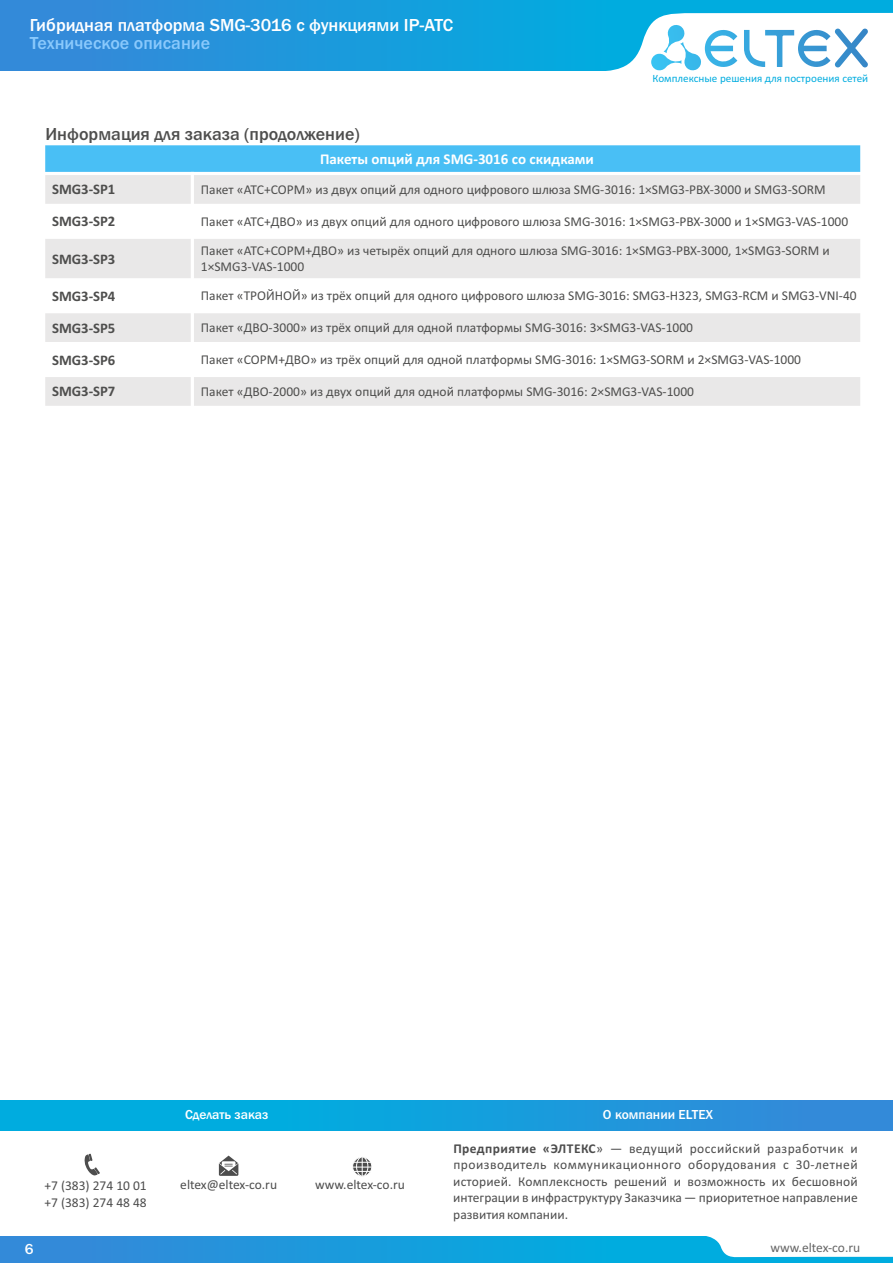
<style>
.page{position:relative;width:893px;height:1263px;background:#fff}
.page>*{position:absolute;margin:0;border:0;box-sizing:border-box;transform-origin:0 0}
.t1{font:500 18px "Franklin Gothic";color:#fff}
.t2{font:500 18px "Franklin Gothic";color:#4e4e4d}
.t3{font:500 18px "Franklin Gothic";color:#8ac9fc}
.t4{font:700 15px "Calibri";color:#fff}
.t5{font:500 15px "Franklin Gothic";color:#fff}
.t6{font:700 14.7px "Calibri";color:#4e4e4d}
.t7{font:13.5px/16.5px "Calibri";color:#4e4e4d}
.t8{font:13.5px/16.5px "Calibri";color:#4d4d4d;text-align:justify}
.t9{font:500 13.5px "Franklin Gothic";color:#fff}
.t10{font:13.5px "Calibri";color:#666}
.t11{font:11.1px "Calibri";color:#00acdf}
.s1{font-weight:700}
</style>
<div class="page">
<div style="left:0;top:1236px;width:893px;height:27px;background:linear-gradient(to right,#3489d9,#00b4e0)"></div>
<svg style="left:703px;top:1236px;width:190px;height:21px"></svg>
<div style="left:0;top:0;width:893px;height:71px;background:linear-gradient(to right,#3489d9,#00b4e0)"></div>
<svg style="left:589px;top:13px;width:304px;height:58px"></svg>
<div style="left:0;top:1100px;width:893px;height:30px;background:linear-gradient(to right,#00b4e0,#3489d9)"></div>
<svg style="left:219px;top:1155px;width:19px;height:21px"></svg>
<div style="left:352px;top:1156px;width:20px;height:21px;background:#f8f8f8;border:1px solid #fff;border-radius:50%"></div>
<div style="left:356px;top:1156px;width:12px;height:20px;background:#fefefe;border:1px solid #fff;border-radius:50%"></div>
<svg style="left:353px;top:1157px;width:19px;height:19px"></svg>
<svg style="left:84px;top:1154px;width:16px;height:22px"></svg>
<div style="left:44px;top:144px;width:818px;height:29px;background:#49bff5"></div>
<div style="left:44px;top:173px;width:148px;height:32px;background:#e9e8e8"></div>
<div style="left:192px;top:173px;width:670px;height:32px;background:#e9e8e8"></div>
<div style="left:44px;top:237px;width:148px;height:43px;background:#e9e8e8"></div>
<div style="left:192px;top:237px;width:670px;height:43px;background:#e9e8e8"></div>
<div style="left:44px;top:312px;width:148px;height:32px;background:#e9e8e8"></div>
<div style="left:192px;top:312px;width:670px;height:32px;background:#e9e8e8"></div>
<div style="left:44px;top:375px;width:148px;height:32px;background:#e9e8e8"></div>
<div style="left:192px;top:375px;width:670px;height:32px;background:#e9e8e8"></div>
<hr style="left:42px;top:142px;width:3px;height:267px;background:#fff">
<hr style="left:191px;top:172px;width:3px;height:237px;background:#fff">
<hr style="left:860px;top:142px;width:3px;height:267px;background:#fff">
<hr style="left:42px;top:406px;width:821px;height:3px;background:#fff">
<hr style="left:42px;top:374px;width:821px;height:3px;background:#fff">
<hr style="left:42px;top:342px;width:821px;height:3px;background:#fff">
<hr style="left:42px;top:310px;width:821px;height:3px;background:#fff">
<hr style="left:42px;top:278px;width:821px;height:3px;background:#fff">
<hr style="left:42px;top:236px;width:821px;height:3px;background:#fff">
<hr style="left:42px;top:204px;width:821px;height:3px;background:#fff">
<hr style="left:42px;top:172px;width:821px;height:3px;background:#fff">
<hr style="left:42px;top:142px;width:821px;height:3px;background:#fff">
<h1 class="t1" style="left:30px;top:19px;width:425px">Гибридная платформа SMG-3016 с функциями IP-АТС</h1>
<h1 class="t3" style="left:30px;top:36px;width:182px">Техническое описание</h1>
<h1 class="t2" style="left:45px;top:127px;width:316px">Информация для заказа (продолжение)</h1>
<p class="t4" style="left:320px;top:152px;width:275px">Пакеты опций для SMG-3016 со скидками</p>
<p class="t11" style="left:652px;top:73px;width:217px">Комплексные решения для построения сетей</p>
<p class="t6" style="left:52px;top:183px;width:65px">SMG3-SP1</p>
<p class="t7" style="left:201px;top:182px;width:626px">Пакет «АТС+СОРМ» из двух опций для одного цифрового шлюза SMG-3016: 1×SMG3-PBX-3000 и SMG3-SORM</p>
<p class="t6" style="left:52px;top:215px;width:65px">SMG3-SP2</p>
<p class="t7" style="left:201px;top:214px;width:649px">Пакет «АТС+ДВО» из двух опций для одного цифрового шлюза SMG-3016: 1×SMG3-PBX-3000 и 1×SMG3-VAS-1000</p>
<p class="t6" style="left:52px;top:253px;width:65px">SMG3-SP3</p>
<p class="t7" style="left:201px;top:243px;width:630px">Пакет «АТС+СОРМ+ДВО» из четырёх опций для одного шлюза SMG-3016: 1×SMG3-PBX-3000, 1×SMG3-SORM и<br>1×SMG3-VAS-1000</p>
<p class="t6" style="left:52px;top:290px;width:65px">SMG3-SP4</p>
<p class="t7" style="left:201px;top:289px;width:657px">Пакет «ТРОЙНОЙ» из трёх опций для одного цифрового шлюза SMG-3016: SMG3-H323, SMG3-RCM и SMG3-VNI-40</p>
<p class="t6" style="left:52px;top:322px;width:65px">SMG3-SP5</p>
<p class="t7" style="left:201px;top:321px;width:494px">Пакет «ДВО-3000» из трёх опций для одной платформы SMG-3016: 3×SMG3-VAS-1000</p>
<p class="t6" style="left:52px;top:353px;width:65px">SMG3-SP6</p>
<p class="t7" style="left:201px;top:352px;width:602px">Пакет «СОРМ+ДВО» из трёх опций для одной платформы SMG-3016: 1×SMG3-SORM и 2×SMG3-VAS-1000</p>
<p class="t6" style="left:52px;top:385px;width:65px">SMG3-SP7</p>
<p class="t7" style="left:201px;top:384px;width:495px">Пакет «ДВО-2000» из двух опций для одной платформы SMG-3016: 2×SMG3-VAS-1000</p>
<p class="t9" style="left:185px;top:1109px;width:85px">Сделать заказ</p>
<p class="t9" style="left:207px;top:1109px;width:63px">Contact us</p>
<p class="t9" style="left:649px;top:1110px;width:67px">About Eltex</p>
<p class="t9" style="left:603px;top:1110px;width:112px">О компании ELTEX</p>
<p class="t8" style="left:44px;top:1179px;width:104px">+7 (383) 274 10 01 +7 (383) 274 48 48</p>
<p class="t8" style="left:180px;top:1177px;width:98px">eltex@eltex-co.ru</p>
<p class="t8" style="left:315px;top:1177px;width:91px">www.eltex-co.ru</p>
<p class="t5" style="left:25px;top:1243px;width:10px">6</p>
<p class="t8" style="left:453px;top:1141px;width:406px"><span class="s1">Предприятие «ЭЛТЕКС</span>» — ведущий российский разработчик и производитель коммуникационного оборудования с 30-летней историей. Комплексность решений и возможность их бесшовной интеграции в инфраструктуру Заказчика — приоритетное направление развития компании.</p>
<p class="t10" style="left:770px;top:1242px;width:91px">www.eltex-co.ru</p>
</div>
